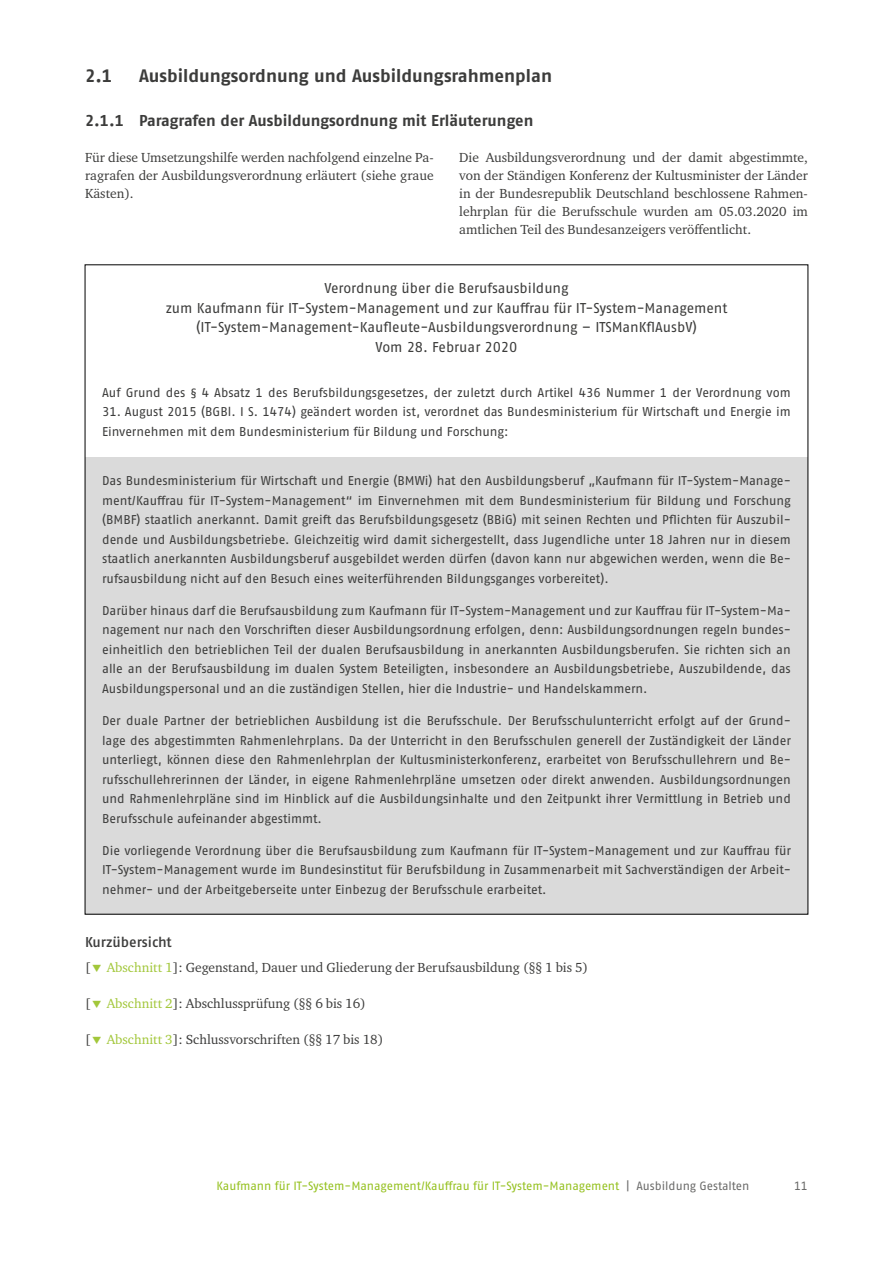
<style>
.page{position:relative;width:893px;height:1263px;background:#fff}
.page>*{position:absolute;margin:0;border:0;box-sizing:border-box;transform-origin:0 0}
.id262{font:700 18px "Fago Pro";color:#3c3c3b}
.id263{font:700 15.75px "Fago Pro";letter-spacing:-.005em;color:#3c3c3b}
.id784{font:14.25px/19.5px "Fago Pro";letter-spacing:-.005em;color:#3c3c3b;text-align:center}
.id784-2{font:500 14.25px "Fago Pro";letter-spacing:-.005em;color:#3c3c3b}
.id260{font:13.5px/18px "Charter ITC Pro";color:#3c3c3b;text-align:justify}
.id252{font:13.5px "Charter ITC Pro";color:#3c3c3b}
.id251{font:13.5px "Charter ITC Pro";color:#3c3c3b}
.id255{font:12.75px/19.5px "Fago Pro";letter-spacing:-.005em;color:#3c3c3b;text-align:justify}
.t1{font:12px "Fago Pro";letter-spacing:-.005em;color:#95c11f}
.t2{font:12px "Fago Pro";color:#6b6b6a}
.s1{color:#a2c73a}
.s2{color:#6b6b6a}
</style>
<div class="page">
<div style="left:85px;top:457px;width:723px;height:457px;background:#dadada"></div>
<h2 class="id262" style="left:85px;top:65px;width:29px">2.1</h2>
<h2 class="id262" style="left:139px;top:65px;width:415px">Ausbildungsordnung und Ausbildungsrahmenplan</h2>
<h3 class="id263" style="left:85px;top:111px;width:450px">2.1.1 Paragrafen der Ausbildungsordnung mit Erläuterungen</h3>
<p class="id260" style="left:459px;top:148px;width:350px">Die Ausbildungsverordnung und der damit abgestimmte, von der Ständigen Konferenz der Kultusminister der Länder in der Bundesrepublik Deutschland beschlossene Rahmen&shy;lehrplan für die Berufsschule wurden am 05.03.2020 im amtlichen Teil des Bundesanzeigers veröffentlicht.</p>
<p class="id260" style="left:85px;top:148px;width:350px">Für diese Umsetzungshilfe werden nachfolgend einzelne Pa&shy;ragrafen der Ausbildungsverordnung erläutert (siehe graue Kästen).</p>
<p class="id784" style="left:166px;top:278px;width:563px">Verordnung über die Berufsausbildung<br>zum Kaufmann für IT-System-Management und zur Kauffrau für IT-System-Management (IT-System-Management-Kaufleute-Ausbildungsverordnung – ITSManKflAusbV)<br>Vom 28. Februar 2020</p>
<p class="id255" style="left:102px;top:383px;width:690px">Auf Grund des § 4 Absatz 1 des Berufsbildungsgesetzes, der zuletzt durch Artikel 436 Nummer 1 der Verordnung vom</p>
<p class="id255" style="left:102px;top:402px;width:690px">31. August 2015 (BGBl. I S. 1474) geändert worden ist, verordnet das Bundesministerium für Wirtschaft und Energie im<br>Einvernehmen mit dem Bundesministerium für Bildung und Forschung:</p>
<p class="id255" style="left:102px;top:471px;width:690px">Das Bundesministerium für Wirtschaft und Energie (BMWi) hat den Ausbildungsberuf „Kaufmann für IT-System-Manage&shy;ment/Kauffrau für IT-System-Management“ im Einvernehmen mit dem Bundesministerium für Bildung und Forschung (BMBF) staatlich anerkannt. Damit greift das Berufsbildungsgesetz (BBiG) mit seinen Rechten und Pflichten für Auszubil&shy;dende und Ausbildungsbetriebe. Gleichzeitig wird damit sichergestellt, dass Jugendliche unter 18 Jahren nur in diesem staatlich anerkannten Ausbildungsberuf ausgebildet werden dürfen (davon kann nur abgewichen werden, wenn die Be&shy;rufsausbildung nicht auf den Besuch eines weiterführenden Bildungsganges vorbereitet).</p>
<p class="id255" style="left:102px;top:601px;width:690px">Darüber hinaus darf die Berufsausbildung zum Kaufmann für IT-System-Management und zur Kauffrau für IT-System-Ma&shy;nagement nur nach den Vorschriften dieser Ausbildungsordnung erfolgen, denn: Ausbildungsordnungen regeln bundes&shy;einheitlich den betrieblichen Teil der dualen Berufsausbildung in anerkannten Ausbildungsberufen. Sie richten sich an alle an der Berufsausbildung im dualen System Beteiligten, insbesondere an Ausbildungsbetriebe, Auszubildende, das Ausbildungspersonal und an die zuständigen Stellen, hier die Industrie- und Handelskammern.</p>
<p class="id255" style="left:102px;top:711px;width:690px">Der duale Partner der betrieblichen Ausbildung ist die Berufsschule. Der Berufsschulunterricht erfolgt auf der Grund&shy;lage des abgestimmten Rahmenlehrplans. Da der Unterricht in den Berufsschulen generell der Zuständigkeit der Länder unterliegt, können diese den Rahmenlehrplan der Kultusministerkonferenz, erarbeitet von Berufsschullehrern und Be&shy;rufsschullehrerinnen der Länder, in eigene Rahmenlehrpläne umsetzen oder direkt anwenden. Ausbildungsordnungen und Rahmenlehrpläne sind im Hinblick auf die Ausbildungsinhalte und den Zeitpunkt ihrer Vermittlung in Betrieb und Berufsschule aufeinander abgestimmt.</p>
<p class="id255" style="left:102px;top:841px;width:690px">Die vorliegende Verordnung über die Berufsausbildung zum Kaufmann für IT-System-Management und zur Kauffrau für IT-System-Management wurde im Bundesinstitut für Berufsbildung in Zusammenarbeit mit Sachverständigen der Arbeit&shy;nehmer- und der Arbeitgeberseite unter Einbezug der Berufsschule erarbeitet.</p>
<p class="id784-2" style="left:85px;top:933px;width:88px">Kurzübersicht</p>
<p class="id251" style="left:85px;top:959px;width:505px">[ <span class="s1">Abschnitt 1</span>]: Gegenstand, Dauer und Gliederung der Berufsausbildung (§§ 1 bis 5)</p>
<p class="id252" style="left:85px;top:995px;width:282px">[ <span class="s1">Abschnitt 2</span>]: Abschlussprüfung (§§ 6 bis 16)</p>
<p class="id252" style="left:85px;top:1031px;width:300px">[ <span class="s1">Abschnitt 3</span>]: Schlussvorschriften (§§ 17 bis 18)</p>
<p class="t1" style="left:216px;top:1178px;width:534px">Kaufmann für IT-System-Management/Kauffrau für IT-System-Management <span class="s2">| Ausbildung Gestalten</span></p>
<p class="t2" style="left:794px;top:1178px;width:15px">11</p>
</div>
